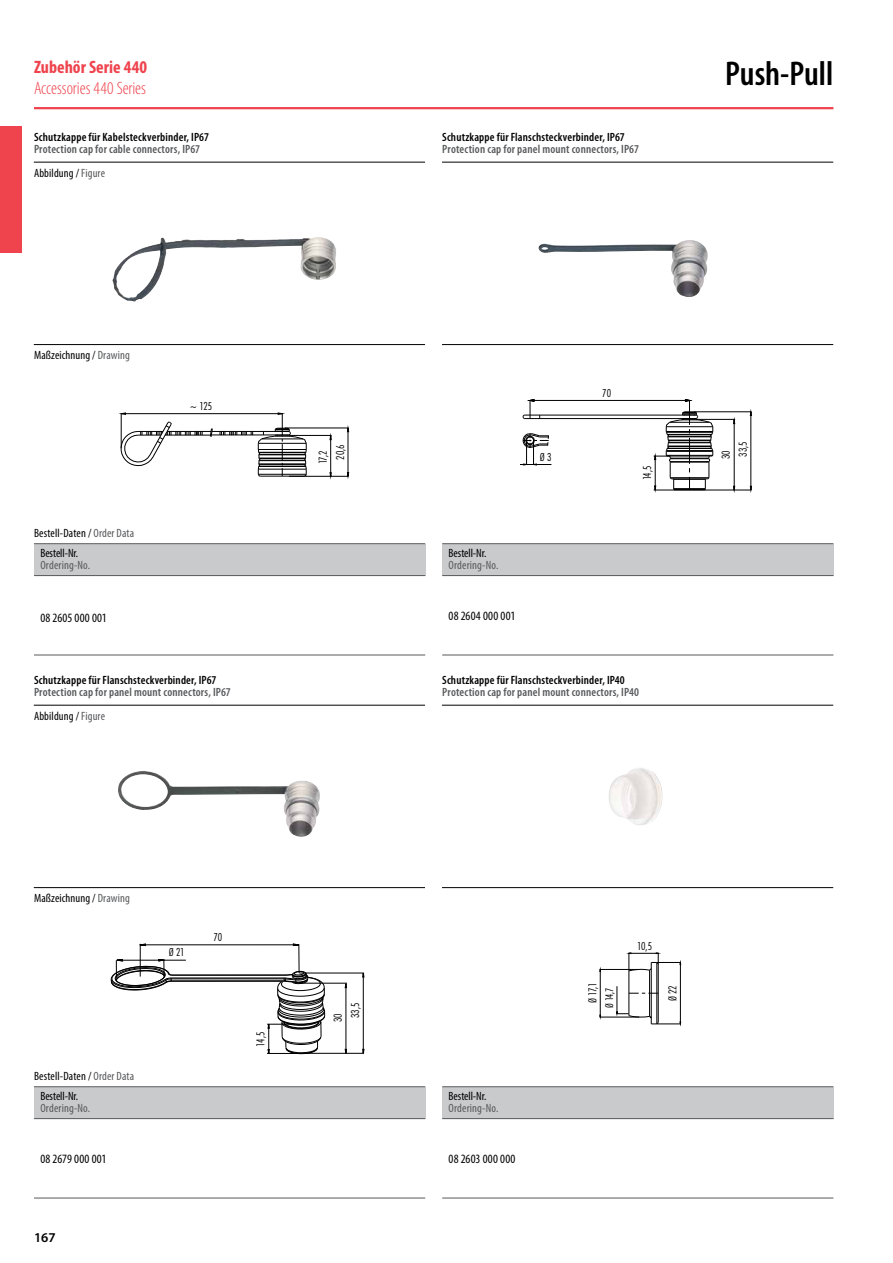
<style>
.page{position:relative;width:893px;height:1263px;background:#fff}
.page>*{position:absolute;margin:0;border:0;box-sizing:border-box;transform-origin:0 0}
.t1{font:600 condensed 34.5px "Myriad Pro";color:#000}
.t2{font:300 condensed 18px "Myriad Pro";color:#ef434d}
.t3{font:700 condensed 18px "Myriad Pro";color:#ef434d}
.t4{font:600 13.5px "Myriad Pro";color:#000}
.t5{font:condensed 12.75px "Myriad Pro";letter-spacing:.015em;color:#000}
.t6{font:condensed 12px "Myriad Pro";letter-spacing:.01em;color:#000}
.t7{font:600 condensed 12px "Myriad Pro";letter-spacing:.015em;color:#58595b}
.t8{font:600 condensed 12px "Myriad Pro";letter-spacing:.015em;color:#000}
.t9{font:300 condensed 12px "Futura T";color:#000}
.t10{font:condensed 12px "Myriad Pro";letter-spacing:.01em;color:#58595b}
.t11{font:300 condensed 11.55px "Futura T";color:#000}
.s1{color:#58595b}
</style>
<div class="page">
<hr style="left:34px;top:107px;width:799px;height:2px;background:#ef434d">
<div style="left:34px;top:544px;width:391px;height:32px;background:#c9cacc"></div>
<hr style="left:34px;top:575px;width:391px;height:1px;background:#58595b">
<hr style="left:34px;top:543px;width:391px;height:1px;background:#58595b">
<hr style="left:34px;top:655px;width:391px;height:1px;background:#58595b">
<div style="left:34px;top:1087px;width:391px;height:31px;background:#c9cacc"></div>
<hr style="left:34px;top:1118px;width:391px;height:1px;background:#58595b">
<hr style="left:34px;top:1086px;width:391px;height:1px;background:#58595b">
<hr style="left:34px;top:1198px;width:391px;height:1px;background:#58595b">
<div style="left:442px;top:1087px;width:391px;height:31px;background:#c9cacc"></div>
<hr style="left:442px;top:1118px;width:391px;height:1px;background:#58595b">
<hr style="left:442px;top:1086px;width:391px;height:1px;background:#58595b">
<hr style="left:442px;top:1198px;width:391px;height:1px;background:#58595b">
<div style="left:442px;top:544px;width:391px;height:32px;background:#c9cacc"></div>
<hr style="left:442px;top:575px;width:391px;height:1px;background:#58595b">
<hr style="left:442px;top:543px;width:391px;height:1px;background:#58595b">
<hr style="left:442px;top:655px;width:391px;height:1px;background:#58595b">
<hr style="left:442px;top:344px;width:391px;height:1px;background:#000">
<hr style="left:442px;top:887px;width:391px;height:1px;background:#000">
<hr style="left:442px;top:162px;width:391px;height:1px;background:#000">
<hr style="left:442px;top:705px;width:391px;height:1px;background:#000">
<hr style="left:34px;top:344px;width:391px;height:1px;background:#000">
<hr style="left:34px;top:887px;width:391px;height:1px;background:#000">
<hr style="left:34px;top:162px;width:391px;height:1px;background:#000">
<hr style="left:34px;top:705px;width:391px;height:1px;background:#000">
<img style="left:112px;top:237px;width:199px;height:64px">
<img style="left:118px;top:771px;width:202px;height:66px">
<hr style="left:212px;top:435px;width:77px;height:1px;background:#000">
<hr style="left:212px;top:431px;width:77px;height:1px;background:#000">
<hr style="left:121px;top:413px;width:161px;height:1px;background:#000">
<hr style="left:121px;top:413px;width:1px;height:35px;background:#000">
<svg style="left:210px;top:428px;width:3px;height:9px"></svg>
<hr style="left:167px;top:431px;width:44px;height:1px;background:#000">
<hr style="left:165px;top:435px;width:46px;height:1px;background:#000">
<svg style="left:121px;top:421px;width:82px;height:45px"></svg>
<svg style="left:220px;top:413px;width:87px;height:64px"></svg>
<hr style="left:289px;top:476px;width:60px;height:1px;background:#000">
<hr style="left:348px;top:428px;width:1px;height:48px;background:#000">
<hr style="left:285px;top:428px;width:64px;height:1px;background:#000">
<hr style="left:330px;top:436px;width:1px;height:40px;background:#000">
<hr style="left:289px;top:435px;width:43px;height:1px;background:#000">
<hr style="left:524px;top:418px;width:172px;height:1px;background:#000">
<hr style="left:524px;top:415px;width:172px;height:1px;background:#000">
<hr style="left:520px;top:464px;width:31px;height:1px;background:#000">
<hr style="left:530px;top:400px;width:159px;height:1px;background:#000">
<svg style="left:522px;top:400px;width:18px;height:19px"></svg>
<svg style="left:523px;top:433px;width:26px;height:31px"></svg>
<hr style="left:654px;top:490px;width:97px;height:1px;background:#000">
<hr style="left:751px;top:412px;width:1px;height:78px;background:#000">
<hr style="left:694px;top:411px;width:57px;height:1px;background:#000">
<hr style="left:734px;top:420px;width:1px;height:70px;background:#000">
<hr style="left:696px;top:419px;width:39px;height:1px;background:#000">
<svg style="left:654px;top:400px;width:59px;height:91px"></svg>
<hr style="left:658px;top:964px;width:1px;height:58px;background:#000">
<hr style="left:651px;top:962px;width:1px;height:56px;background:#000">
<hr style="left:629px;top:971px;width:1px;height:45px;background:#000">
<hr style="left:657px;top:962px;width:1px;height:62px;background:#000">
<hr style="left:649px;top:970px;width:1px;height:46px;background:#000">
<hr style="left:600px;top:1017px;width:39px;height:1px;background:#000">
<hr style="left:600px;top:969px;width:39px;height:1px;background:#000">
<hr style="left:680px;top:962px;width:1px;height:62px;background:#000">
<hr style="left:600px;top:969px;width:1px;height:48px;background:#000">
<svg style="left:628px;top:953px;width:53px;height:18px"></svg>
<svg style="left:616px;top:986px;width:65px;height:39px"></svg>
<hr style="left:302px;top:1053px;width:62px;height:1px;background:#000">
<hr style="left:363px;top:973px;width:1px;height:80px;background:#000">
<hr style="left:299px;top:973px;width:65px;height:1px;background:#000">
<hr style="left:346px;top:984px;width:1px;height:69px;background:#000">
<hr style="left:299px;top:983px;width:48px;height:1px;background:#000">
<svg style="left:111px;top:944px;width:214px;height:110px"></svg>
<img style="left:539px;top:240px;width:169px;height:57px">
<img style="left:609px;top:768px;width:53px;height:57px">
<div style="left:0;top:126px;width:21px;height:127px;background:#ef434d"></div>
<h2 class="t3" style="left:34px;top:56px;width:115px">Zubehör Serie 440</h2>
<h2 class="t2" style="left:34px;top:77px;width:114px">Accessories 440 Series</h2>
<p class="t8" style="left:34px;top:129px;width:176px">Schutzkappe für Kabelsteckverbinder, IP67</p>
<p class="t7" style="left:34px;top:141px;width:168px">Protection cap for cable connectors, IP67</p>
<p class="t6" style="left:34px;top:166px;width:73px">Abbildung / <span class="s1">Figure</span></p>
<p class="t6" style="left:34px;top:348px;width:97px">Maßzeichnung / <span class="s1">Drawing</span></p>
<p class="t6" style="left:34px;top:525px;width:102px">Bestell-Daten / <span class="s1">Order Data</span></p>
<p class="t6" style="left:40px;top:546px;width:39px">Bestell-Nr.</p>
<p class="t10" style="left:40px;top:558px;width:51px">Ordering-No.</p>
<p class="t5" style="left:40px;top:610px;width:68px">08 2605 000 001</p>
<p class="t9" style="left:189px;top:399px;width:24px">~ 125</p>
<p class="t8" style="left:34px;top:672px;width:184px">Schutzkappe für Flanschsteckverbinder, IP67</p>
<p class="t7" style="left:34px;top:684px;width:198px">Protection cap for panel mount connectors, IP67</p>
<p class="t6" style="left:34px;top:709px;width:73px">Abbildung / <span class="s1">Figure</span></p>
<p class="t9" style="left:333px;top:460px;width:17px;rotate:-90deg">20,6</p>
<p class="t9" style="left:316px;top:464px;width:15px;rotate:-90deg">17,2</p>
<p class="t6" style="left:34px;top:891px;width:97px">Maßzeichnung / <span class="s1">Drawing</span></p>
<p class="t6" style="left:34px;top:1068px;width:102px">Bestell-Daten / <span class="s1">Order Data</span></p>
<p class="t6" style="left:40px;top:1089px;width:39px">Bestell-Nr.</p>
<p class="t10" style="left:40px;top:1101px;width:51px">Ordering-No.</p>
<p class="t5" style="left:40px;top:1151px;width:68px">08 2679 000 001</p>
<p class="t4" style="left:34px;top:1229px;width:23px">167</p>
<p class="t9" style="left:169px;top:945px;width:17px">Ø 21</p>
<p class="t9" style="left:213px;top:930px;width:10px">70</p>
<p class="t9" style="left:253px;top:1046px;width:16px;rotate:-90deg">14,5</p>
<p class="t9" style="left:331px;top:1022px;width:10px;rotate:-90deg">30</p>
<p class="t9" style="left:348px;top:1018px;width:17px;rotate:-90deg">33,5</p>
<p class="t8" style="left:442px;top:129px;width:184px">Schutzkappe für Flanschsteckverbinder, IP67</p>
<p class="t7" style="left:442px;top:141px;width:198px">Protection cap for panel mount connectors, IP67</p>
<h1 class="t1" style="left:725px;top:53px;width:110px">Push-Pull</h1>
<p class="t9" style="left:540px;top:450px;width:13px">Ø 3</p>
<p class="t6" style="left:449px;top:546px;width:39px">Bestell-Nr.</p>
<p class="t10" style="left:449px;top:558px;width:51px">Ordering-No.</p>
<p class="t5" style="left:449px;top:608px;width:68px">08 2604 000 001</p>
<p class="t9" style="left:602px;top:386px;width:10px">70</p>
<p class="t9" style="left:640px;top:480px;width:16px;rotate:-90deg">14,5</p>
<p class="t8" style="left:442px;top:672px;width:184px">Schutzkappe für Flanschsteckverbinder, IP40</p>
<p class="t7" style="left:442px;top:684px;width:198px">Protection cap for panel mount connectors, IP40</p>
<p class="t9" style="left:719px;top:459px;width:10px;rotate:-90deg">30</p>
<p class="t9" style="left:736px;top:457px;width:17px;rotate:-90deg">33,5</p>
<p class="t6" style="left:449px;top:1089px;width:39px">Bestell-Nr.</p>
<p class="t10" style="left:449px;top:1101px;width:51px">Ordering-No.</p>
<p class="t5" style="left:449px;top:1151px;width:68px">08 2603 000 000</p>
<p class="t9" style="left:637px;top:939px;width:16px">10,5</p>
<p class="t9" style="left:585px;top:1003px;width:22px;rotate:-90deg">Ø 17,1</p>
<p class="t11" style="left:602px;top:1008px;width:23px;rotate:-90deg">Ø 14,7</p>
<p class="t9" style="left:666px;top:1001px;width:18px;rotate:-90deg">Ø 22</p>
</div>
